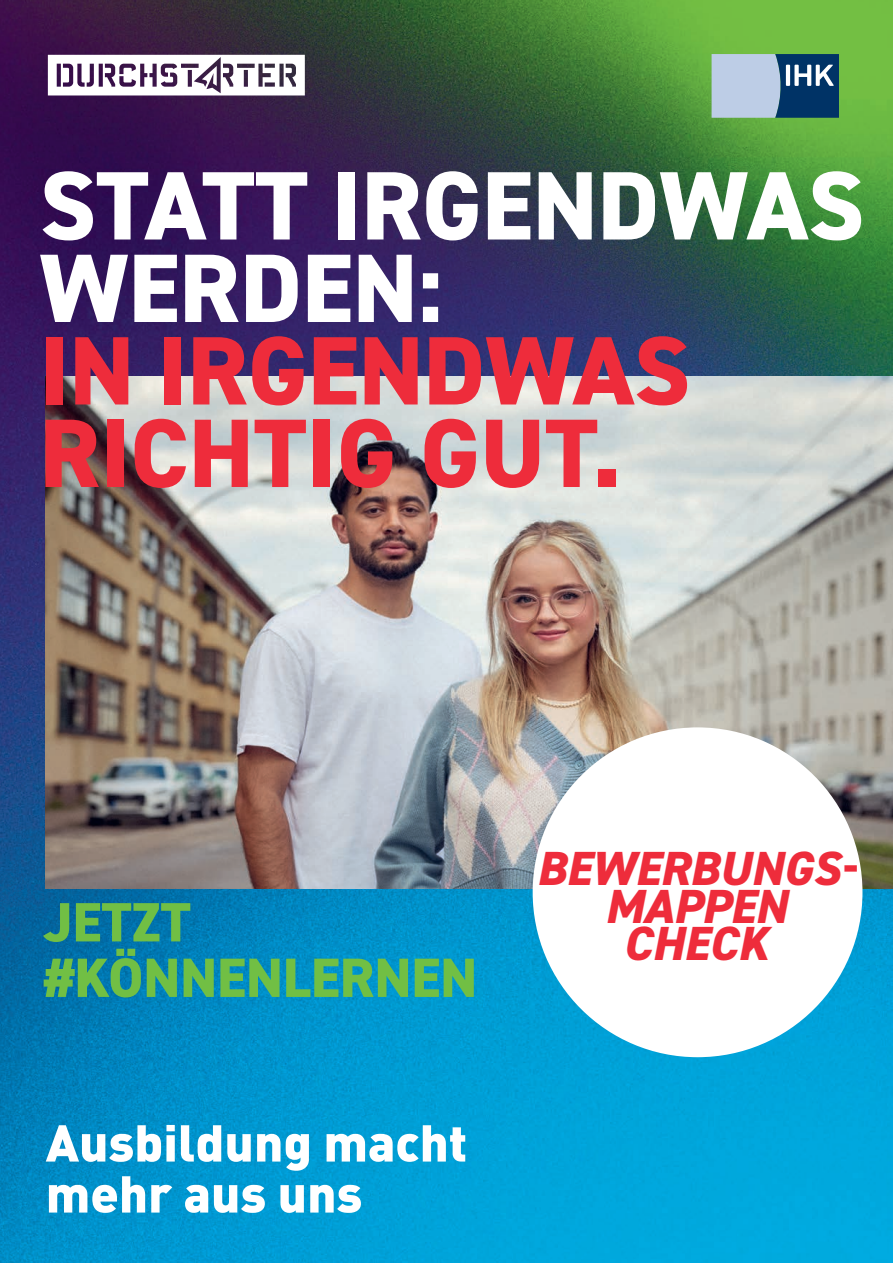
<style>
.page{position:relative;width:893px;height:1263px;background:#fff}
.page>*{position:absolute;margin:0;border:0;box-sizing:border-box;transform-origin:0 0}
.t1{font:800 97.5px/82.5px "DIN2014";color:#ee2c3b}
.t2{font:800 97.5px/82.5px "DIN2014";color:#fff}
.t3{font:800 55.5px/55.5px "DIN2014";color:#71bf44}
.t4{font:italic 800 48px/37.5px "DIN2014";color:#ee2c3b;text-align:center}
</style>
<div class="page">
<img style="left:0;top:0;width:893px;height:1263px">
<img style="left:46px;top:377px;width:847px;height:512px">
<svg style="left:712px;top:54px;width:127px;height:64px;background:#7290b1"></svg>
<svg style="left:48px;top:55px;width:257px;height:40px"></svg>
<div style="left:533px;top:727px;width:329px;height:330px;background:#fff;border-radius:50%"></div>
<svg style="left:46px;top:1125px;width:129px;height:37px"></svg>
<svg style="left:181px;top:1125px;width:40px;height:37px"></svg>
<svg style="left:227px;top:1134px;width:24px;height:28px"></svg>
<svg style="left:257px;top:1134px;width:23px;height:27px"></svg>
<svg style="left:286px;top:1134px;width:23px;height:37px"></svg>
<svg style="left:327px;top:1125px;width:138px;height:37px"></svg>
<svg style="left:49px;top:1176px;width:96px;height:37px"></svg>
<svg style="left:151px;top:1185px;width:21px;height:27px"></svg>
<svg style="left:185px;top:1185px;width:23px;height:28px"></svg>
<svg style="left:214px;top:1185px;width:51px;height:28px"></svg>
<svg style="left:280px;top:1185px;width:24px;height:28px"></svg>
<svg style="left:310px;top:1185px;width:51px;height:28px"></svg>
<p class="t2" style="left:40px;top:165px;width:826px">STATT IRGENDWAS<br>WERDEN:</p>
<p class="t1" style="left:40px;top:330px;width:652px">IN IRGENDWAS<br>RICHTIG GUT.</p>
<p class="t3" style="left:44px;top:895px;width:435px">JETZT #KÖNNENLERNEN</p>
<p class="t4" style="left:537px;top:850px;width:322px">BEWERBUNGS-<br>MAPPEN<br>CHECK</p>
</div>
